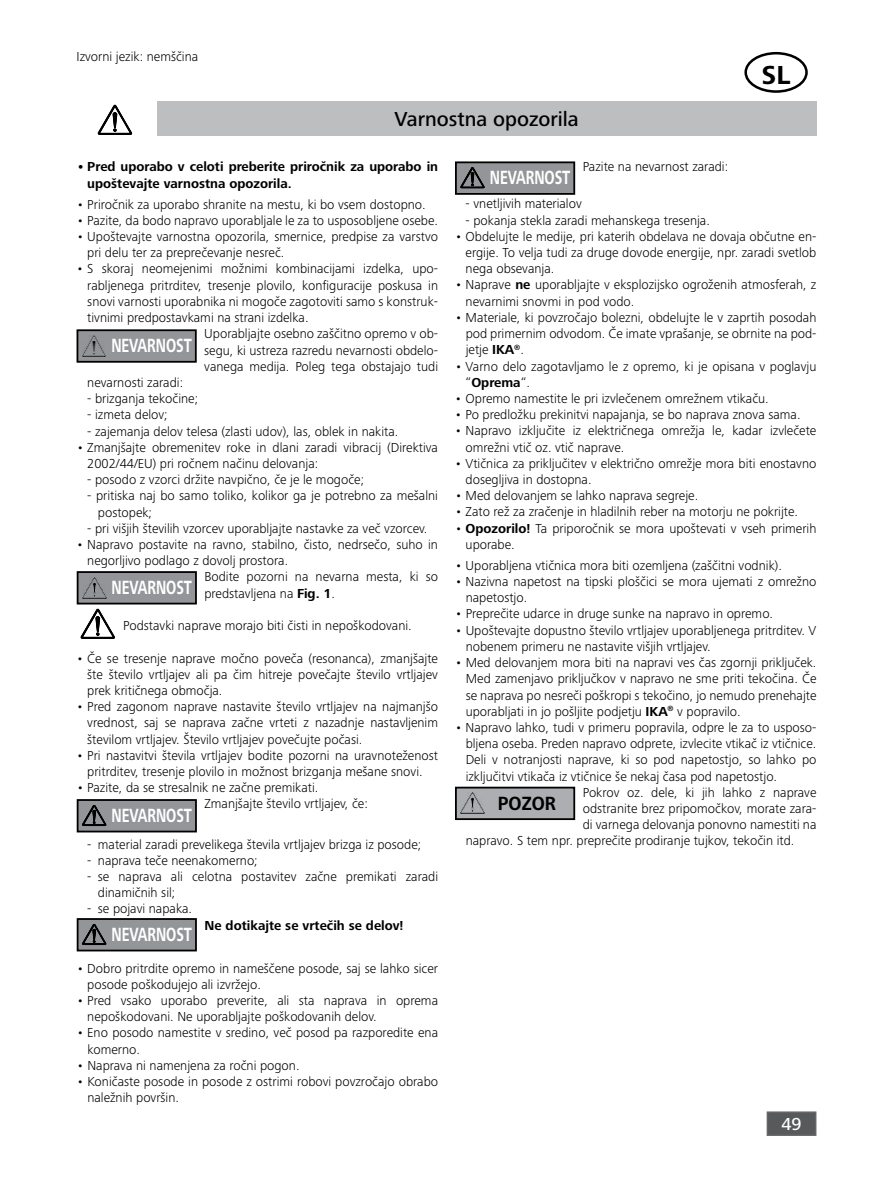
<style>
.page{position:relative;width:893px;height:1187px;background:#fff}
.page>*{position:absolute;margin:0;border:0;box-sizing:border-box;transform-origin:0 0}
.t1{font:700 27px "Frutiger Next IKA";color:#000}
.t2{font:500 21px "Frutiger Next IKA";color:#000}
.t3{font:700 19.8px "Frutiger Next IKA";letter-spacing:-.005em;color:#fff;scale:.7 1}
.t4{font:700 19.8px "Frutiger Next IKA";color:#000;scale:.9 1}
.t5{font:500 18px "Frutiger Next IKA";color:#fff}
.t6{font:300 13.5px/16.2px "Frutiger Next IKA";color:#000}
.t7{font:700 13.5px/16.2px "Frutiger Next IKA";color:#000}
.s1{font-weight:700}
</style>
<div class="page">
<div style="left:767px;top:1111px;width:49px;height:24px;background:#58595b;border:2px solid #666"></div>
<div style="left:744px;top:52px;width:64px;height:41px;border:3px solid #000;border-radius:50%"></div>
<div style="left:157px;top:102px;width:659px;height:34px;background:#bcbec0"></div>
<svg style="left:98px;top:105px;width:34px;height:30px"></svg>
<div style="left:77px;top:571px;width:120px;height:33px;background:#939598;border:2px solid #000"></div>
<img style="left:82px;top:577px;width:24px;height:21px">
<div style="left:455px;top:161px;width:120px;height:34px;background:#939598;border:2px solid #000"></div>
<svg style="left:461px;top:167px;width:24px;height:22px"></svg>
<div style="left:77px;top:918px;width:120px;height:33px;background:#939598;border:2px solid #000"></div>
<svg style="left:82px;top:924px;width:24px;height:21px"></svg>
<div style="left:77px;top:799px;width:120px;height:33px;background:#939598;border:2px solid #000"></div>
<svg style="left:82px;top:805px;width:24px;height:21px"></svg>
<div style="left:77px;top:329px;width:120px;height:33px;background:#939598;border:2px solid #000"></div>
<img style="left:82px;top:335px;width:24px;height:21px">
<div style="left:455px;top:786px;width:120px;height:34px;background:#acaeb1;border:2px solid #000"></div>
<img style="left:461px;top:792px;width:23px;height:21px">
<svg style="left:81px;top:608px;width:34px;height:31px"></svg>
<p class="t6" style="left:77px;top:48px;width:123px">Izvorni jezik: nemščina</p>
<h2 class="t2" style="left:394px;top:107px;width:186px">Varnostna opozorila</h2>
<h1 class="t1" style="left:762px;top:59px;width:31px">SL</h1>
<p class="t7" style="left:87px;top:159px;width:352px;text-indent:-11px">• Pred uporabo v celoti preberite priročnik za uporabo in upoštevajte varnostna opozorila.</p>
<p class="t6" style="left:77px;top:196px;width:351px">• Priročnik za uporabo shranite na mestu, ki bo vsem dostopno.</p>
<p class="t6" style="left:77px;top:212px;width:363px">• Pazite, da bodo napravo uporabljale le za to usposobljene osebe.</p>
<p class="t6" style="left:87px;top:228px;width:352px;text-indent:-11px">• Upoštevajte varnostna opozorila, smernice, predpise za varstvo pri delu ter za preprečevanje nesreč.</p>
<p class="t6" style="left:77px;top:261px;width:363px">• S skoraj neomejenimi možnimi kombinacijami izdelka, upo-</p>
<p class="t6" style="left:87px;top:277px;width:352px">rabljenega pritrditev, tresenje plovilo, konfiguracije poskusa in</p>
<p class="t6" style="left:87px;top:293px;width:352px">snovi varnosti uporabnika ni mogoče zagotoviti samo s konstruk-</p>
<p class="t6" style="left:87px;top:309px;width:223px">tivnimi predpostavkami na strani izdelka.</p>
<p class="t6" style="left:204px;top:326px;width:235px">Uporabljajte osebno zaščitno opremo v ob-</p>
<p class="t6" style="left:204px;top:342px;width:235px">segu, ki ustreza razredu nevarnosti obdelo-</p>
<p class="t6" style="left:204px;top:358px;width:235px">vanega medija. Poleg tega obstajajo tudi</p>
<p class="t6" style="left:87px;top:374px;width:97px">nevarnosti zaradi:</p>
<p class="t6" style="left:87px;top:390px;width:112px">- brizganja tekočine;</p>
<p class="t6" style="left:87px;top:407px;width:82px">- izmeta delov;</p>
<p class="t6" style="left:87px;top:423px;width:313px">- zajemanja delov telesa (zlasti udov), las, oblek in nakita.</p>
<p class="t6" style="left:87px;top:439px;width:352px;text-indent:-11px">• Zmanjšajte obremenitev roke in dlani zaradi vibracij (Direktiva<br>2002/44/EU) pri ročnem načinu delovanja:</p>
<p class="t6" style="left:87px;top:471px;width:278px">- posodo z vzorci držite navpično, če je le mogoče;</p>
<p class="t6" style="left:98px;top:488px;width:342px;text-indent:-11px">- pritiska naj bo samo toliko, kolikor ga je potrebno za mešalni postopek;</p>
<p class="t6" style="left:87px;top:520px;width:342px">- pri višjih številih vzorcev uporabljajte nastavke za več vzorcev.</p>
<p class="t6" style="left:77px;top:536px;width:363px">• Napravo postavite na ravno, stabilno, čisto, nedrsečo, suho in</p>
<p class="t6" style="left:87px;top:552px;width:202px">negorljivo podlago z dovolj prostora.</p>
<p class="t6" style="left:204px;top:569px;width:235px">Bodite pozorni na nevarna mesta, ki so</p>
<p class="t6" style="left:204px;top:585px;width:132px">predstavljena na <span class="s1">Fig. 1</span>.</p>
<p class="t6" style="left:123px;top:617px;width:290px">Podstavki naprave morajo biti čisti in nepoškodovani.</p>
<p class="t6" style="left:87px;top:650px;width:352px;text-align:justify;text-indent:-11px">• Če se tresenje naprave močno poveča (resonanca), zmanjšajte šte število vrtljajev ali pa čim hitreje povečajte število vrtljajev prek kritičnega območja.</p>
<p class="t6" style="left:87px;top:698px;width:352px;text-align:justify;text-indent:-11px">• Pred zagonom naprave nastavite število vrtljajev na najmanjšo vrednost, saj se naprava začne vrteti z nazadnje nastavljenim številom vrtljajev. Število vrtljajev povečujte počasi.</p>
<p class="t6" style="left:77px;top:747px;width:363px;text-align:center">• Pri nastavitvi števila vrtljajev bodite pozorni na uravnoteženost pritrditev, tresenje plovilo in možnost brizganja mešane snovi.</p>
<p class="t6" style="left:204px;top:779px;width:165px;text-indent:-128px">• Pazite, da se stresalnik ne začne premikati.<br>Zmanjšajte število vrtljajev, če:</p>
<p class="t6" style="left:87px;top:836px;width:336px">- material zaradi prevelikega števila vrtljajev brizga iz posode;</p>
<p class="t6" style="left:87px;top:852px;width:172px">- naprava teče neenakomerno;</p>
<p class="t6" style="left:98px;top:868px;width:342px;text-indent:-11px">- se naprava ali celotna postavitev začne premikati zaradi dinamičnih sil;</p>
<p class="t6" style="left:87px;top:900px;width:106px">- se pojavi napaka.</p>
<p class="t7" style="left:204px;top:917px;width:201px">Ne dotikajte se vrtečih se delov!</p>
<p class="t6" style="left:87px;top:959px;width:352px;text-indent:-11px">• Dobro pritrdite opremo in nameščene posode, saj se lahko sicer posode poškodujejo ali izvržejo.</p>
<p class="t6" style="left:87px;top:992px;width:352px;text-indent:-11px">• Pred vsako uporabo preverite, ali sta naprava in oprema nepoškodovani. Ne uporabljajte poškodovanih delov.</p>
<p class="t6" style="left:87px;top:1024px;width:352px;text-indent:-11px">• Eno posodo namestite v sredino, več posod pa razporedite ena komerno.</p>
<p class="t6" style="left:77px;top:1057px;width:224px">• Naprava ni namenjena za ročni pogon.</p>
<p class="t6" style="left:87px;top:1073px;width:352px;text-indent:-11px">• Koničaste posode in posode z ostrimi robovi povzročajo obrabo naležnih površin.</p>
<h3 class="t3" style="left:111px;top:334px;width:116px">NEVARNOST</h3>
<h3 class="t3" style="left:112px;top:576px;width:116px">NEVARNOST</h3>
<h3 class="t3" style="left:112px;top:804px;width:116px">NEVARNOST</h3>
<h3 class="t3" style="left:112px;top:923px;width:116px">NEVARNOST</h3>
<h3 class="t3" style="left:490px;top:166px;width:116px">NEVARNOST</h3>
<p class="t6" style="left:583px;top:159px;width:147px">Pazite na nevarnost zaradi:</p>
<p class="t6" style="left:466px;top:196px;width:118px">- vnetljivih materialov</p>
<p class="t6" style="left:466px;top:212px;width:246px">- pokanja stekla zaradi mehanskega tresenja.</p>
<p class="t6" style="left:466px;top:228px;width:352px;text-align:justify;text-indent:-11px">• Obdelujte le medije, pri katerih obdelava ne dovaja občutne en&shy;ergije. To velja tudi za druge dovode energije, npr. zaradi svetlob nega obsevanja.</p>
<p class="t6" style="left:466px;top:277px;width:352px;text-indent:-11px">• Naprave <span class="s1">ne</span> uporabljajte v eksplozijsko ogroženih atmosferah, z nevarnimi snovmi in pod vodo.</p>
<p class="t6" style="left:466px;top:309px;width:352px;text-align:justify;text-indent:-11px">• Materiale, ki povzročajo bolezni, obdelujte le v zaprtih posodah pod primernim odvodom. Če imate vprašanje, se obrnite na pod&shy;jetje <span class="s1">IKA</span><sup>®</sup>.</p>
<p class="t6" style="left:466px;top:358px;width:352px;text-indent:-11px">• Varno delo zagotavljamo le z opremo, ki je opisana v poglavju “<span class="s1">Oprema</span>“.</p>
<p class="t6" style="left:455px;top:390px;width:315px">• Opremo namestite le pri izvlečenem omrežnem vtikaču.</p>
<p class="t6" style="left:455px;top:406px;width:347px">• Po predložku prekinitvi napajanja, se bo naprava znova sama.</p>
<p class="t6" style="left:466px;top:422px;width:352px;text-indent:-11px">• Napravo izključite iz električnega omrežja le, kadar izvlečete omrežni vtič oz. vtič naprave.</p>
<p class="t6" style="left:466px;top:455px;width:352px;text-indent:-11px">• Vtičnica za priključitev v električno omrežje mora biti enostavno dosegljiva in dostopna.</p>
<p class="t6" style="left:455px;top:487px;width:245px">• Med delovanjem se lahko naprava segreje.</p>
<p class="t6" style="left:455px;top:503px;width:345px">• Zato rež za zračenje in hladilnih reber na motorju ne pokrijte.</p>
<p class="t6" style="left:466px;top:520px;width:352px;text-indent:-11px">• <span class="s1">Opozorilo!</span> Ta priporočnik se mora upoštevati v vseh primerih uporabe.</p>
<p class="t6" style="left:455px;top:557px;width:328px">• Uporabljena vtičnica mora biti ozemljena (zaščitni vodnik).</p>
<p class="t6" style="left:466px;top:573px;width:352px;text-indent:-11px">• Nazivna napetost na tipski ploščici se mora ujemati z omrežno napetostjo.</p>
<p class="t6" style="left:455px;top:605px;width:320px">• Preprečite udarce in druge sunke na napravo in opremo.</p>
<p class="t6" style="left:466px;top:622px;width:352px;text-indent:-11px">• Upoštevajte dopustno število vrtljajev uporabljenega pritrditev. V nobenem primeru ne nastavite višjih vrtljajev.</p>
<p class="t6" style="left:466px;top:654px;width:352px;text-align:justify;text-indent:-11px">• Med delovanjem mora biti na napravi ves čas zgornji priključek.<br>Med zamenjavo priključkov v napravo ne sme priti tekočina. Če se naprava po nesreči poškropi s tekočino, jo nemudo prenehajte uporabljati in jo pošljite podjetju <span class="s1">IKA</span><sup>®</sup> v popravilo.</p>
<p class="t6" style="left:455px;top:719px;width:363px">• Napravo lahko, tudi v primeru popravila, odpre le za to usposo-</p>
<p class="t6" style="left:466px;top:735px;width:352px">bljena oseba. Preden napravo odprete, izvlecite vtikač iz vtičnice.</p>
<p class="t6" style="left:466px;top:751px;width:352px">Deli v notranjosti naprave, ki so pod napetostjo, so lahko po</p>
<p class="t6" style="left:466px;top:767px;width:313px">izključitvi vtikača iz vtičnice še nekaj časa pod napetostjo.</p>
<p class="t6" style="left:583px;top:784px;width:235px">Pokrov oz. dele, ki jih lahko z naprave</p>
<p class="t6" style="left:583px;top:800px;width:235px">odstranite brez pripomočkov, morate zara-</p>
<p class="t6" style="left:583px;top:816px;width:235px">di varnega delovanja ponovno namestiti na</p>
<p class="t6" style="left:466px;top:832px;width:330px">napravo. S tem npr. preprečite prodiranje tujkov, tekočin itd.</p>
<h3 class="t4" style="left:498px;top:791px;width:66px">POZOR</h3>
<h3 class="t5" style="left:781px;top:1113px;width:22px">49</h3>
</div>
